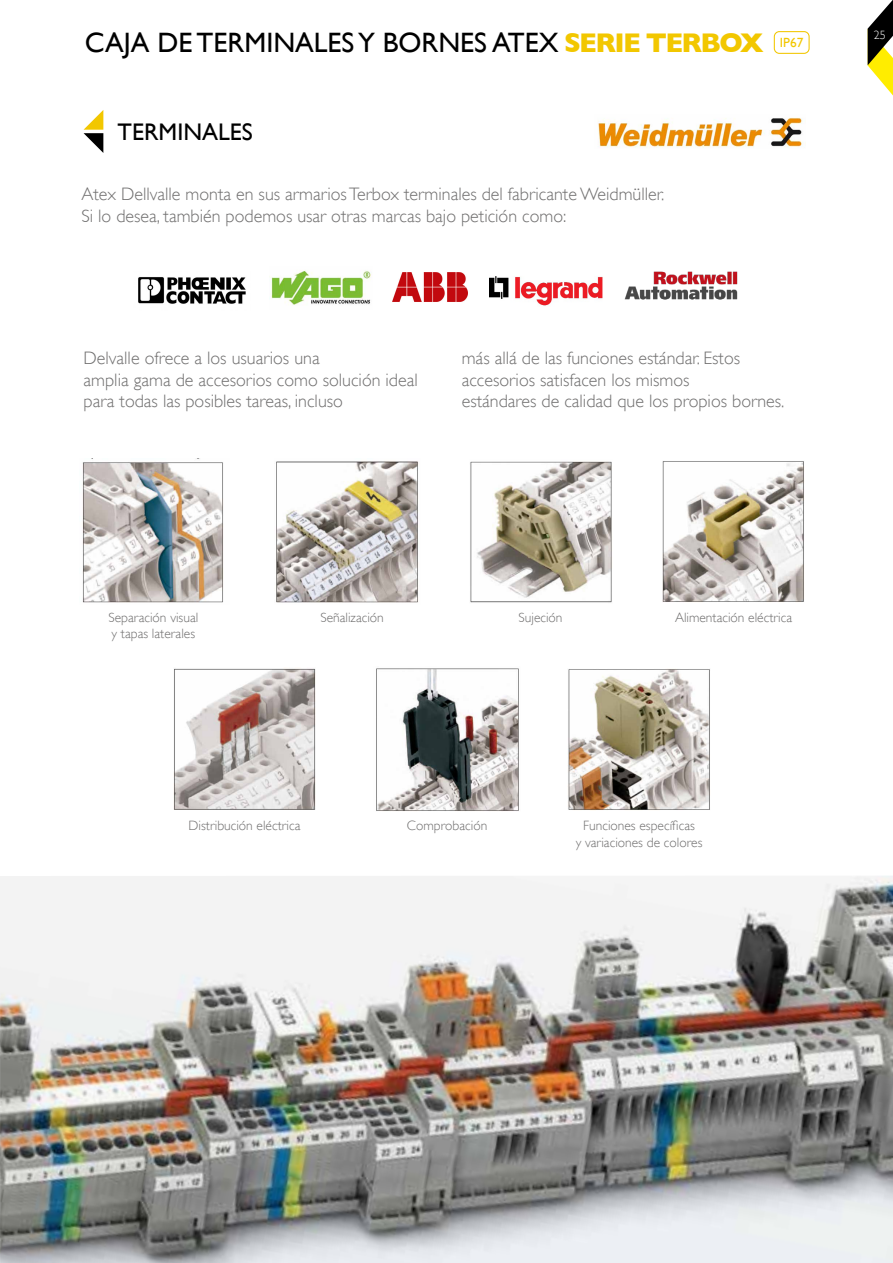
<style>
.page{position:relative;width:893px;height:1263px;background:#fff}
.page>*{position:absolute;margin:0;border:0;box-sizing:border-box;transform-origin:0 0}
.t1{font:28.05px "Gill Sans";color:#000}
.t2{font:24px "Gill Sans";color:#000}
.t3{font:300 18px/21.6px "Gill Sans";color:#706f6f}
.t4{font:300 13.5px/16.5px "Gill Sans";color:#706f6f}
.t5{font:300 12px "Gill Sans";color:#fff}
.s1{font-weight:700;font-size:27.6px;color:#f2c700}
</style>
<div class="page">
<svg style="left:868px;top:0;width:25px;height:96px"></svg>
<img style="left:393px;top:272px;width:74px;height:30px">
<img style="left:490px;top:276px;width:112px;height:30px">
<img style="left:138px;top:277px;width:108px;height:27px">
<img style="left:624px;top:271px;width:114px;height:29px">
<img style="left:271px;top:270px;width:100px;height:35px">
<svg style="left:84px;top:110px;width:19px;height:43px"></svg>
<img style="left:598px;top:117px;width:208px;height:31px">
<img style="left:82px;top:458px;width:142px;height:145px">
<img style="left:276px;top:461px;width:143px;height:142px">
<img style="left:470px;top:461px;width:142px;height:142px">
<img style="left:663px;top:461px;width:141px;height:141px">
<img style="left:174px;top:668px;width:141px;height:141px">
<img style="left:376px;top:668px;width:143px;height:143px">
<img style="left:568px;top:669px;width:142px;height:141px">
<img style="left:0;top:876px;width:893px;height:387px">
<div style="left:774px;top:31px;width:36px;height:23px;border:1px solid #f2c700;border-radius:5px"></div>
<h1 class="t1" style="left:85px;top:26px;width:720px">CAJA DE TERMINALES Y BORNES ATEX <span class="s1">SERIE TERBOX</span> <sup>IP67</sup></h1>
<h2 class="t2" style="left:118px;top:118px;width:137px">TERMINALES</h2>
<p class="t3" style="left:81px;top:184px;width:584px">Atex Dellvalle monta en sus armarios Terbox terminales del fabricante Weidmüller.<br>Si lo desea, también podemos usar otras marcas bajo petición como:</p>
<p class="t3" style="left:84px;top:347px;width:336px">Delvalle ofrece a los usuarios una<br>amplia gama de accesorios como solución ideal para todas las posibles tareas, incluso</p>
<p class="t3" style="left:462px;top:347px;width:324px">más allá de las funciones estándar. Estos accesorios satisfacen los mismos<br>estándares de calidad que los propios bornes.</p>
<p class="t5" style="left:874px;top:28px;width:13px">25</p>
<p class="t4" style="left:108px;top:609px;width:91px">Separación visual y tapas laterales</p>
<p class="t4" style="left:320px;top:609px;width:65px">Señalización</p>
<p class="t4" style="left:518px;top:609px;width:46px">Sujeción</p>
<p class="t4" style="left:675px;top:609px;width:119px">Alimentación eléctrica</p>
<p class="t4" style="left:189px;top:817px;width:113px">Distribución eléctrica</p>
<p class="t4" style="left:407px;top:817px;width:82px">Comprobación</p>
<p class="t4" style="left:576px;top:817px;width:128px;text-align:center">Funciones específicas<br>y variaciones de colores</p>
</div>
